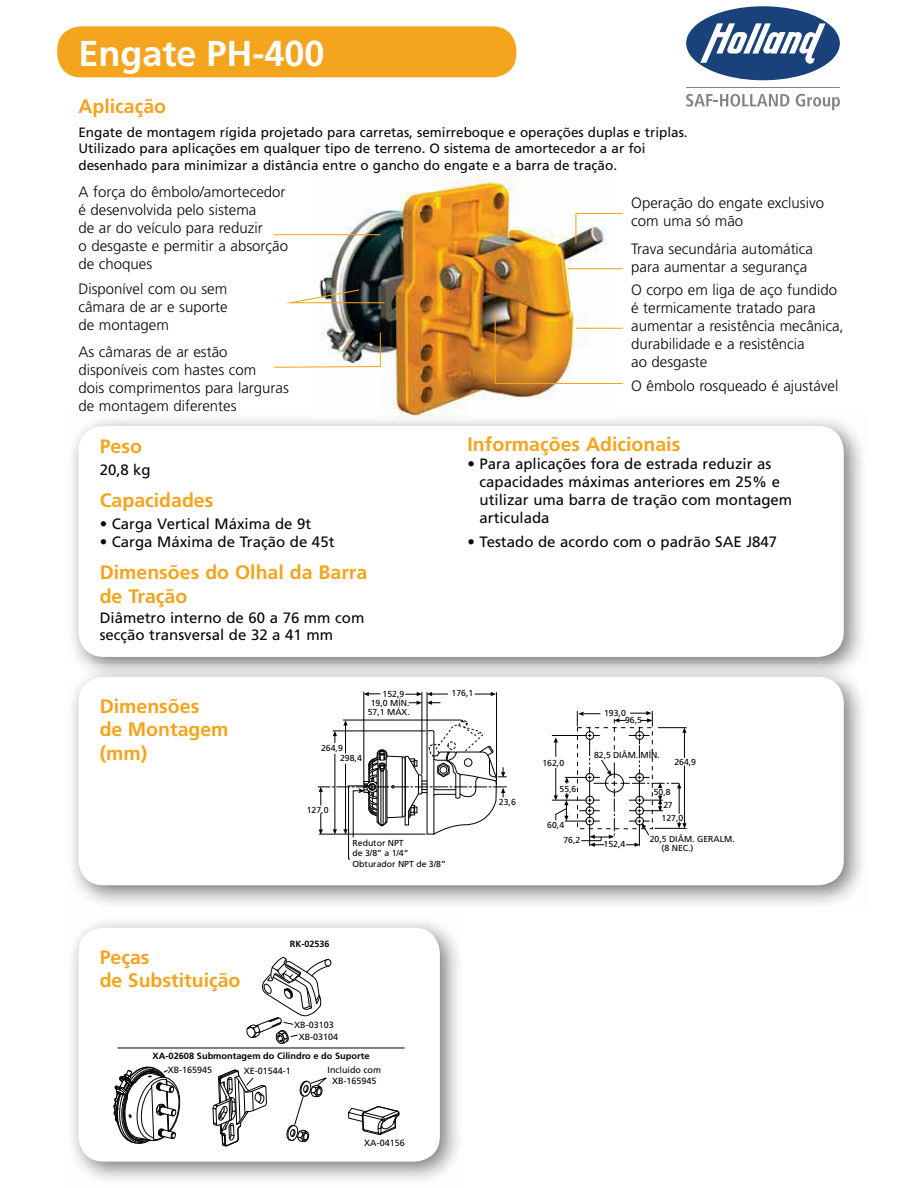
<style>
.page{position:relative;width:918px;height:1188px;background:#fff}
.page>*{position:absolute;margin:0;border:0;box-sizing:border-box;transform-origin:0 0}
.t1{font:700 36px "Frutiger";color:#fff}
.t2{font:700 19.5px/23.4px "Frutiger";color:#f4a41d}
.t3{font:300 15px/18px "Frutiger";color:#030806}
.t4{font:15px/18px "Frutiger";color:#030806}
.t5{font:13.5px/16.2px "Frutiger";color:#030806}
.t6{font:9px/12px "Frutiger";color:#010202;text-align:center}
.t7{font:700 9px "Frutiger LT Std";color:#010202}
.t8{font:700 9px "Frutiger";color:#010202}
.t9{font:8.7px/8.7px "Frutiger";color:#010202}
</style>
<div class="page">
<img style="left:312px;top:176px;width:298px;height:237px">
<img style="left:72px;top:413px;width:791px;height:251px">
<div style="left:78px;top:426px;width:766px;height:231px;background:#fff;border-radius:26px"></div>
<div style="left:325px;top:959px;width:6px;height:8px;border:1px solid #010202;border-radius:50%"></div>
<svg style="left:348px;top:1106px;width:51px;height:30px"></svg>
<svg style="left:213px;top:1070px;width:54px;height:77px"></svg>
<svg style="left:113px;top:1066px;width:68px;height:78px"></svg>
<svg style="left:246px;top:957px;width:83px;height:87px"></svg>
<svg style="left:286px;top:1077px;width:41px;height:65px"></svg>
<hr style="left:118px;top:1048px;width:287px;height:1px;background:#010202">
<div style="left:78px;top:677px;width:766px;height:208px;background:#fff;border-radius:26px"></div>
<hr style="left:364px;top:692px;width:1px;height:90px;background:#010202">
<hr style="left:496px;top:693px;width:1px;height:86px;background:#010202">
<hr style="left:427px;top:692px;width:1px;height:38px;background:#010202">
<hr style="left:422px;top:692px;width:1px;height:82px;background:#010202">
<svg style="left:475px;top:692px;width:21px;height:4px"></svg>
<svg style="left:318px;top:720px;width:189px;height:140px"></svg>
<svg style="left:364px;top:692px;width:16px;height:4px"></svg>
<svg style="left:406px;top:692px;width:42px;height:13px"></svg>
<hr style="left:552px;top:800px;width:35px;height:1px;background:#010202">
<hr style="left:552px;top:735px;width:35px;height:1px;background:#010202">
<svg style="left:554px;top:711px;width:133px;height:136px"></svg>
<div style="left:57px;top:26px;width:459px;height:51px;background:#f4a41d;border-radius:24px"></div>
<svg style="left:575px;top:212px;width:48px;height:32px"></svg>
<svg style="left:274px;top:331px;width:107px;height:37px"></svg>
<hr style="left:274px;top:234px;width:106px;height:1px;background:#f4a41d">
<svg style="left:286px;top:289px;width:100px;height:15px"></svg>
<hr style="left:567px;top:268px;width:56px;height:1px;background:#f4a41d">
<img style="left:494px;top:310px;width:129px;height:75px">
<div style="left:686px;top:6px;width:154px;height:74px;background:#184279;border-radius:50%"></div>
<svg style="left:700px;top:23px;width:126px;height:42px"></svg>
<hr style="left:686px;top:87px;width:154px;height:1px;background:#838382">
<svg style="left:686px;top:94px;width:103px;height:13px"></svg>
<svg style="left:796px;top:94px;width:44px;height:16px"></svg>
<h1 class="t1" style="left:78px;top:39px;width:248px">Engate PH-400</h1>
<h2 class="t2" style="left:78px;top:96px;width:89px">Aplicação</h2>
<p class="t5" style="left:78px;top:126px;width:611px">Engate de montagem rígida projetado para carretas, semirreboque e operações duplas e triplas.<br>Utilizado para aplicações em qualquer tipo de terreno. O sistema de amortecedor a ar foi desenhado para minimizar a distância entre o gancho do engate e a barra de tração.</p>
<p class="t3" style="left:78px;top:184px;width:211px">A força do êmbolo/amortecedor é desenvolvida pelo sistema<br>de ar do veículo para reduzir<br>o desgaste e permitir a absorção de choques</p>
<p class="t3" style="left:78px;top:281px;width:151px;text-align:justify">Disponível com ou sem câmara de ar e suporte de montagem</p>
<p class="t3" style="left:78px;top:343px;width:212px">As câmaras de ar estão disponíveis com hastes com<br>dois comprimentos para larguras de montagem diferentes</p>
<h2 class="t2" style="left:100px;top:436px;width:44px">Peso</h2>
<p class="t4" style="left:100px;top:462px;width:52px">20,8 kg</p>
<h2 class="t2" style="left:100px;top:490px;width:115px">Capacidades</h2>
<p class="t4" style="left:100px;top:516px;width:213px">• Carga Vertical Máxima de 9t</p>
<p class="t4" style="left:100px;top:534px;width:236px">• Carga Máxima de Tração de 45t</p>
<h2 class="t2" style="left:100px;top:562px;width:269px">Dimensões do Olhal da Barra de Tração</h2>
<p class="t4" style="left:100px;top:611px;width:266px;line-height:16.5px">Diâmetro interno de 60 a 76 mm com secção transversal de 32 a 41 mm</p>
<p class="t3" style="left:631px;top:195px;width:194px">Operação do engate exclusivo com uma só mão</p>
<p class="t3" style="left:631px;top:241px;width:183px">Trava secundária automática para aumentar a segurança</p>
<p class="t3" style="left:631px;top:282px;width:214px">O corpo em liga de aço fundido é termicamente tratado para aumentar a resistência mecânica, durabilidade e a resistência<br>ao desgaste</p>
<p class="t3" style="left:631px;top:378px;width:209px">O êmbolo rosqueado é ajustável</p>
<h2 class="t2" style="left:468px;top:434px;width:214px">Informações Adicionais</h2>
<p class="t4" style="left:480px;top:456px;width:314px;text-indent:-12px">• Para aplicações fora de estrada reduzir as capacidades máximas anteriores em 25% e utilizar uma barra de tração com montagem articulada</p>
<p class="t4" style="left:468px;top:534px;width:311px">• Testado de acordo com o padrão SAE J847</p>
<h2 class="t2" style="left:100px;top:696px;width:101px">Dimensões</h2>
<h2 class="t2" style="left:100px;top:719px;width:130px">de Montagem (mm)</h2>
<p class="t9" style="left:321px;top:744px;width:23px">264,9</p>
<p class="t9" style="left:383px;top:690px;width:23px">152,9</p>
<p class="t9" style="left:452px;top:690px;width:23px">176,1</p>
<p class="t9" style="left:368px;top:699px;width:44px;text-align:center">19,0 MÍN.<br>57,1 MÁX.</p>
<p class="t9" style="left:340px;top:754px;width:23px">298,4</p>
<p class="t9" style="left:307px;top:806px;width:23px">127,0</p>
<p class="t9" style="left:353px;top:838px;width:95px;line-height:10.5px">Redutor NPT<br>de 3/8” a 1/4”<br>Obturador NPT de 3/8”</p>
<p class="t9" style="left:499px;top:799px;width:18px">23,6</p>
<p class="t9" style="left:542px;top:759px;width:23px">162,0</p>
<p class="t9" style="left:560px;top:785px;width:18px">55,6</p>
<p class="t9" style="left:563px;top:819px;width:18px;line-height:14.7px;text-indent:-16px">60,4<br>76,2</p>
<p class="t9" style="left:604px;top:709px;width:23px">193,0</p>
<p class="t9" style="left:625px;top:716px;width:18px">96,5</p>
<p class="t9" style="left:594px;top:752px;width:67px">82,5 DIÂM. MÍN.</p>
<p class="t9" style="left:654px;top:786px;width:20px;line-height:13px;text-align:right">50,8<br>27</p>
<p class="t9" style="left:674px;top:758px;width:23px">264,9</p>
<p class="t9" style="left:603px;top:841px;width:23px">152,4</p>
<p class="t9" style="left:662px;top:814px;width:23px">127,0</p>
<p class="t9" style="left:662px;top:836px;width:75px;text-indent:-12px">20,5 DIÂM. GERALM. (8 NEC.)</p>
<h2 class="t2" style="left:100px;top:947px;width:142px">Peças<br>de Substituição</h2>
<p class="t8" style="left:290px;top:940px;width:41px">RK-02536</p>
<p class="t6" style="left:294px;top:1019px;width:46px">XB-03103<br>XB-03104</p>
<p class="t7" style="left:153px;top:1052px;width:218px">XA-02608 Submontagem do Cilindro e do Suporte</p>
<p class="t6" style="left:168px;top:1065px;width:46px">XB-165945</p>
<p class="t6" style="left:244px;top:1065px;width:49px">XE-01544-1</p>
<p class="t6" style="left:328px;top:1065px;width:55px;line-height:10.8px">Incluído com<br>XB-165945</p>
<p class="t6" style="left:364px;top:1138px;width:42px">XA-04156</p>
</div>
